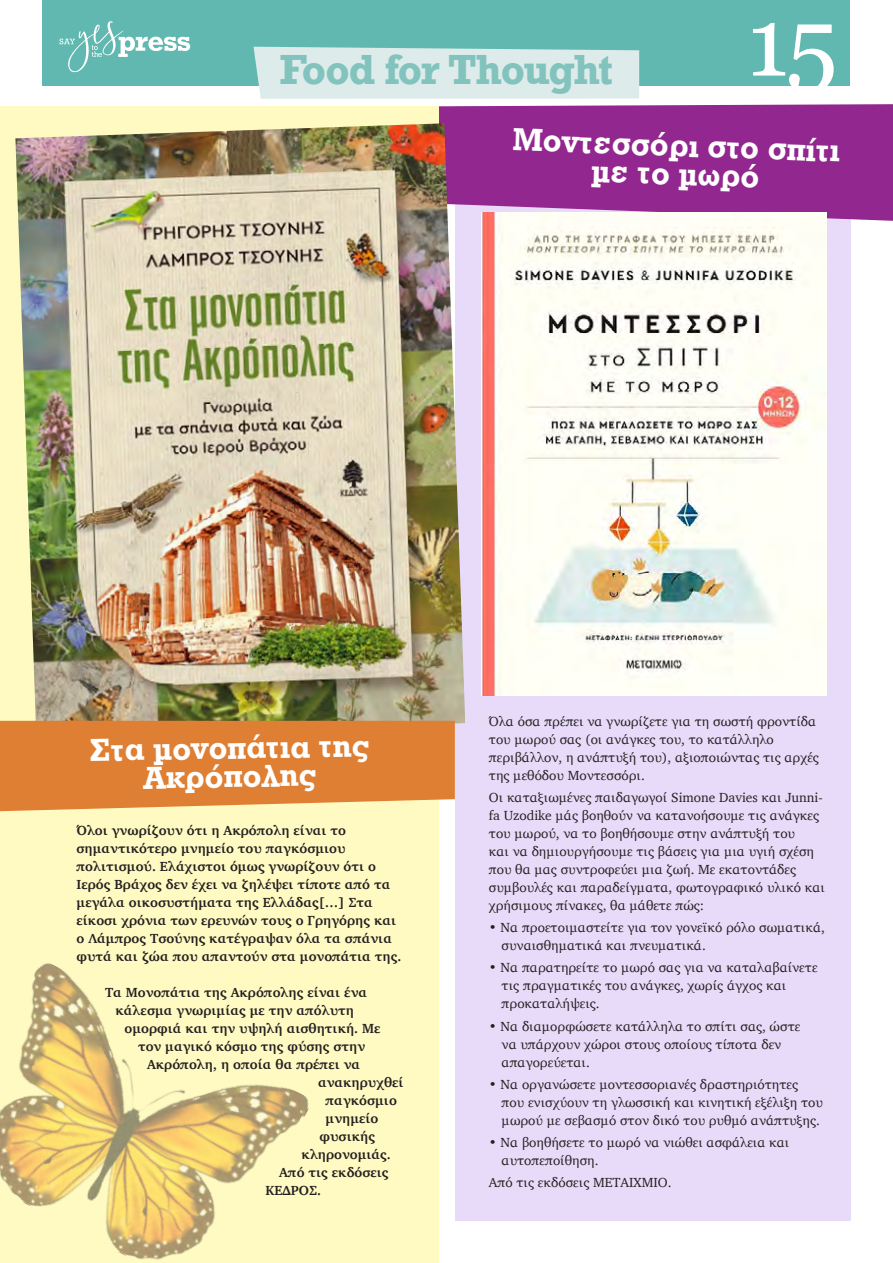
<style>
.page{position:relative;width:893px;height:1263px;background:#fff}
.page>*{position:absolute;margin:0;border:0;box-sizing:border-box;transform-origin:0 0}
.t1{font:97.5px "Georgia";color:#fff}
.t2{font:700 39.6px "Rockwell";letter-spacing:-.035em;color:#82c3bd}
.t3{font:33px/28.5px "UB Rockwell Bold";color:#fff;text-align:center}
.t4{font:13.5px/18px "Charter";color:#231f20}
.t5{font:700 13.5px/18px "Charter";letter-spacing:.005em;color:#231f20}
</style>
<div class="page">
<div style="left:43px;top:0;width:807px;height:85px;background:#61b8b0"></div>
<svg style="left:60px;top:21px;width:130px;height:51px"></svg>
<div style="left:455px;top:106px;width:395px;height:1114px;background:#e7dbf9"></div>
<div style="left:438px;top:104px;width:455px;height:117px;background:#92278f"></div>
<div style="left:0;top:106px;width:438px;height:1157px;background:#fffac2"></div>
<div style="left:254px;top:47px;width:385px;height:52px;background:#ddecea"></div>
<img style="left:15px;top:123px;width:450px;height:601px">
<div style="left:0;top:721px;width:455px;height:90px;background:#df7f33"></div>
<img style="left:0;top:963px;width:309px;height:297px">
<img style="left:482px;top:213px;width:344px;height:482px">
<h2 class="t2" style="left:280px;top:44px;width:335px">Food for Thought</h2>
<h1 class="t1" style="left:747px;top:-29px;width:92px">15</h1>
<h3 class="t3" style="left:514px;top:125px;width:328px;rotate:2deg">Μοντεσσόρι στο σπίτι με το μωρό</h3>
<h3 class="t3" style="left:89px;top:735px;width:281px;rotate:-1deg">Στα μονοπάτια της<br>Ακρόπολης</h3>
<p class="t5" style="left:77px;top:821px;width:326px">Όλοι γνωρίζουν ότι η Ακρόπολη είναι το σημαντικότερο μνημείο του παγκόσμιου πολιτισμού. Ελάχιστοι όμως γνωρίζουν ότι ο Ιερός Βράχος δεν έχει να ζηλέψει τίποτε από τα μεγάλα οικοσυστήματα της Ελλάδας[…] Στα είκοσι χρόνια των ερευνών τους ο Γρηγόρης και ο Λάμπρος Τσούνης κατέγραψαν όλα τα σπάνια φυτά και ζώα που απαντούν στα μονοπάτια της.</p>
<p class="t5" style="left:105px;top:983px;width:264px">Τα Μονοπάτια της Ακρόπολης είναι ένα</p>
<p class="t5" style="left:116px;top:1001px;width:240px">κάλεσμα γνωριμίας με την απόλυτη</p>
<p class="t5" style="left:125px;top:1019px;width:257px">ομορφιά και την υψηλή αισθητική. Με</p>
<p class="t5" style="left:138px;top:1037px;width:229px">τον μαγικό κόσμο της φύσης στην</p>
<p class="t5" style="left:147px;top:1055px;width:215px">Ακρόπολη, η οποία θα πρέπει να</p>
<p class="t5" style="left:318px;top:1073px;width:87px">ανακηρυχθεί</p>
<p class="t5" style="left:326px;top:1091px;width:73px">παγκόσμιο</p>
<p class="t5" style="left:326px;top:1109px;width:54px">μνημείο</p>
<p class="t5" style="left:320px;top:1127px;width:57px">φυσικής</p>
<p class="t5" style="left:302px;top:1145px;width:91px">κληρονομιάς.</p>
<p class="t5" style="left:279px;top:1163px;width:111px">Aπό τις εκδόσεις</p>
<p class="t5" style="left:266px;top:1181px;width:57px">ΚΕΔΡΟΣ.</p>
<p class="t4" style="left:489px;top:712px;width:332px">Όλα όσα πρέπει να γνωρίζετε για τη σωστή φροντίδα του μωρού σας (οι ανάγκες του, το κατάλληλο περιβάλλον, η ανάπτυξή του), αξιοποιώντας τις αρχές της μεθόδου Μοντεσσόρι.</p>
<p class="t4" style="left:489px;top:788px;width:338px">Οι καταξιωμένες παιδαγωγοί Simone Davies και Junni&shy;fa Uzodike μάς βοηθούν να κατανοήσουμε τις ανάγκες του μωρού, να το βοηθήσουμε στην ανάπτυξή του<br>και να δημιουργήσουμε τις βάσεις για μια υγιή σχέση που θα μας συντροφεύει μια ζωή. Με εκατοντάδες συμβουλές και παραδείγματα, φωτογραφικό υλικό και χρήσιμους πίνακες, θα μάθετε πώς:</p>
<p class="t4" style="left:502px;top:918px;width:325px;text-indent:-13px">• Να προετοιμαστείτε για τον γονεϊκό ρόλο σωματικά, συναισθηματικά και πνευματικά.</p>
<p class="t4" style="left:502px;top:958px;width:317px;text-indent:-13px">• Να παρατηρείτε το μωρό σας για να καταλαβαίνετε τις πραγματικές του ανάγκες, χωρίς άγχος και προκαταλήψεις.</p>
<p class="t4" style="left:502px;top:1017px;width:300px;text-indent:-13px">• Να διαμορφώσετε κατάλληλα το σπίτι σας, ώστε να υπάρχουν χώροι στους οποίους τίποτα δεν απαγορεύεται.</p>
<p class="t4" style="left:502px;top:1075px;width:323px;text-indent:-13px">• Να οργανώσετε μοντεσσοριανές δραστηριότητες που ενισχύουν τη γλωσσική και κινητική εξέλιξη του μωρού με σεβασμό στον δικό του ρυθμό ανάπτυξης.</p>
<p class="t4" style="left:502px;top:1133px;width:289px;text-indent:-13px">• Να βοηθήσετε το μωρό να νιώθει ασφάλεια και αυτοπεποίθηση.</p>
<p class="t4" style="left:489px;top:1173px;width:184px">Από τις εκδόσεις ΜΕΤΑΙΧΜΙΟ.</p>
</div>
